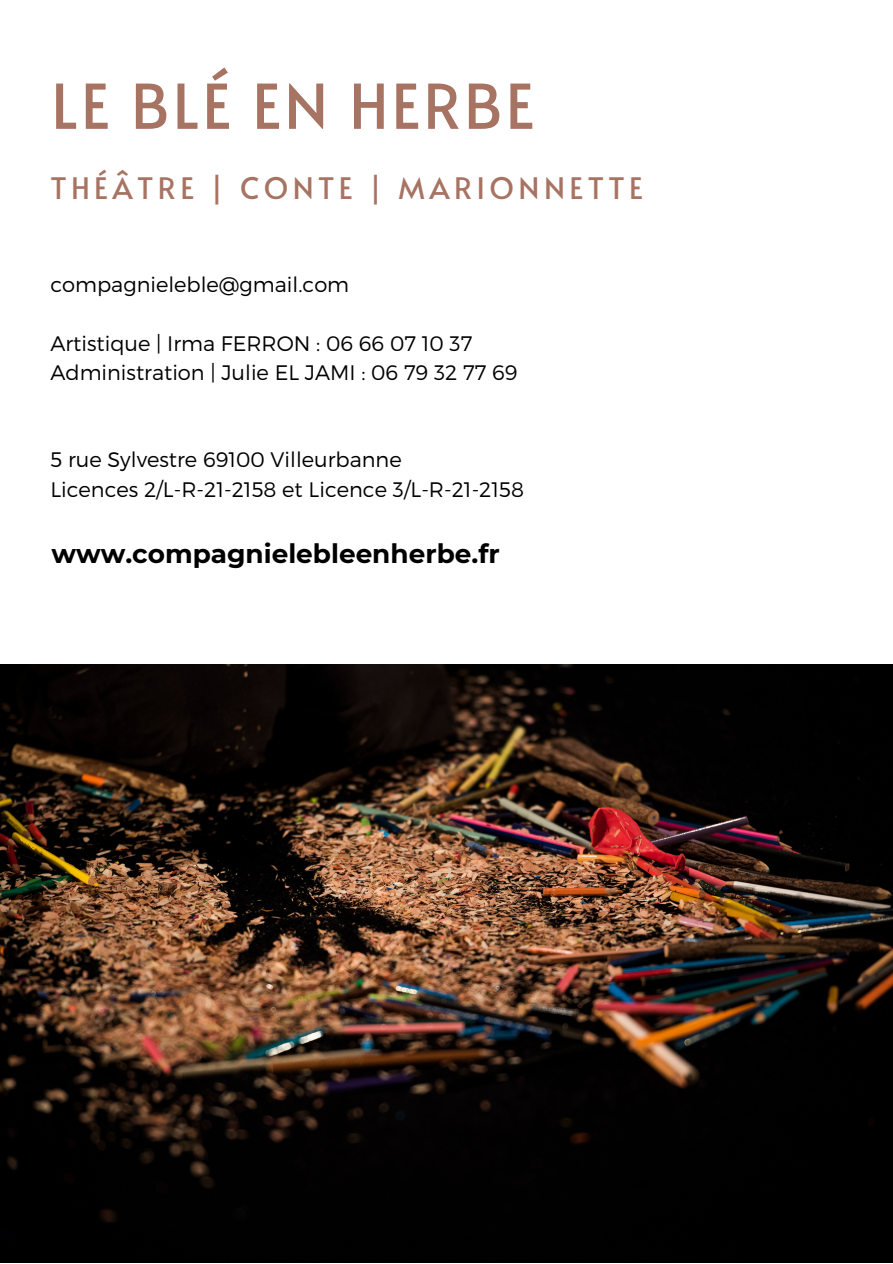
<style>
.page{position:relative;width:893px;height:1264px;background:#fff}
.page>*{position:absolute;margin:0;border:0;box-sizing:border-box;transform-origin:0 0}
.t1{font:61.5px "Alata";letter-spacing:.05em;color:#a77362}
.t2{font:29.55px "Alata";letter-spacing:.15em;color:#a77362}
.t3{font:700 26.4px "Montserrat";color:#000}
.t4{font:300 21px "Montserrat";color:#000}
</style>
<div class="page">
<img style="left:0;top:664px;width:892px;height:598px">
<p class="t1" style="left:51px;top:61px;width:484px">LE BLÉ EN HERBE</p>
<p class="t2" style="left:50px;top:166px;width:594px">THÉÂTRE | CONTE | MARIONNETTE</p>
<p class="t4" style="left:50px;top:271px;width:300px">compagnieleble@gmail.com</p>
<p class="t4" style="left:50px;top:329px;width:423px">Artistique | Irma FERRON : 06 66 07 10 37</p>
<p class="t4" style="left:50px;top:358px;width:468px">Administration | Julie EL JAMI : 06 79 32 77 69</p>
<p class="t4" style="left:50px;top:446px;width:353px">5 rue Sylvestre 69100 Villeurbanne</p>
<p class="t4" style="left:50px;top:475px;width:475px">Licences 2/L-R-21-2158 et Licence 3/L-R-21-2158</p>
<p class="t3" style="left:51px;top:537px;width:450px">www.compagnielebleenherbe.fr</p>
</div>
